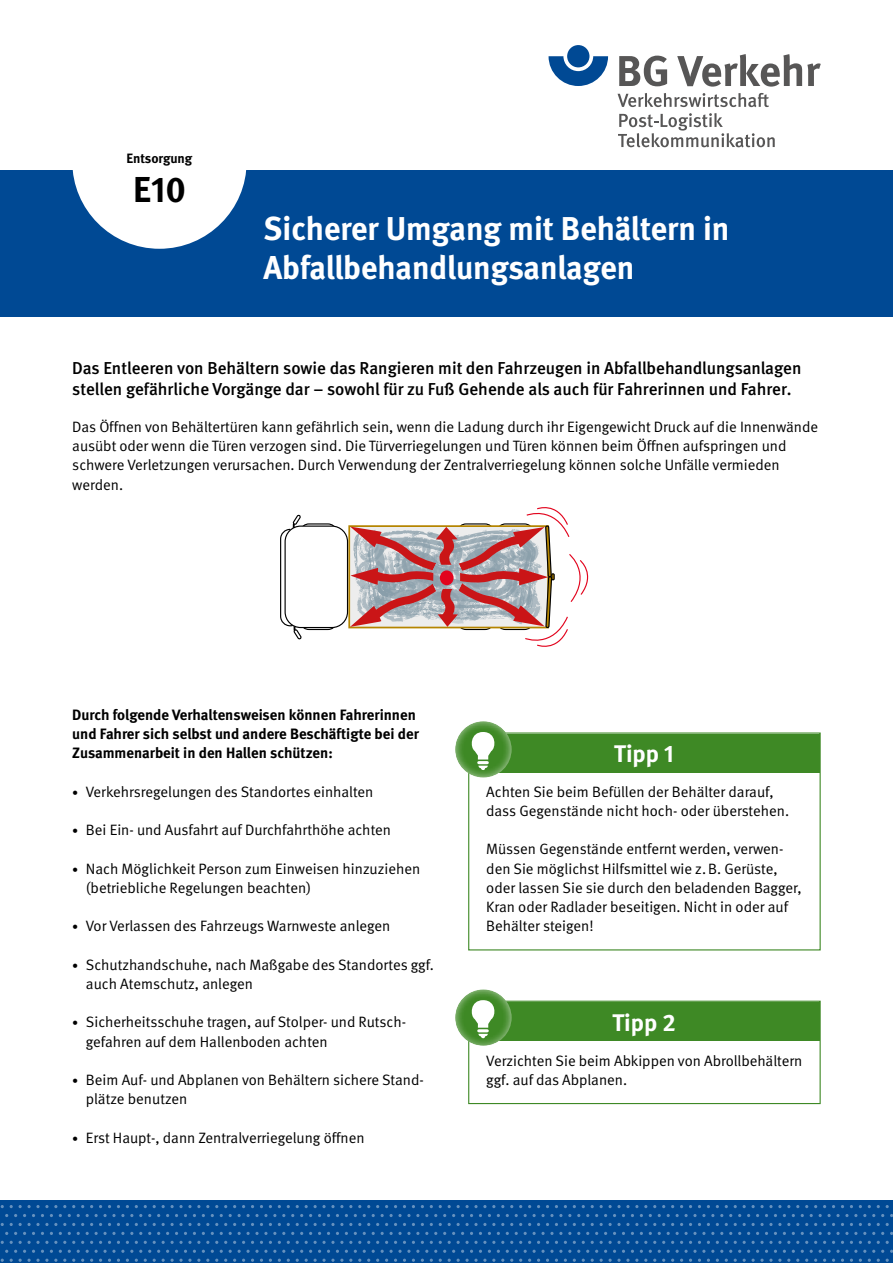
<style>
.page{position:relative;width:893px;height:1263px;background:#fff}
.page>*{position:absolute;margin:0;border:0;box-sizing:border-box;transform-origin:0 0}
.Unterweisungskarten_Nr{font:700 36px "DGUV Meta";color:#000}
.Headline_weiss_24pt{font:700 33px/39px "DGUV Meta";color:#fff}
.Head_Tipp{font:700 24px "DGUV Meta";color:#fff}
.Anleser{font:500 17.25px/21px "DGUV Meta";color:#000}
.Fliesstext_und_Aufzaehlung_Fliesstext{font:15px/19.2px "DGUV Meta";color:#000}
.Fliesstext_und_Aufzaehlung_Fliesstext-2{font:700 15px/19.2px "DGUV Meta";color:#000}
.Branche{font:700 13.5px "DGUV Meta";color:#000}
.s1{font-size:12px}
</style>
<div class="page">
<div style="left:0;top:1200px;width:893px;height:63px;background:#004994"></div>
<svg style="left:667px;top:1214px;width:38px;height:3px"></svg>
<svg style="left:524px;top:1214px;width:38px;height:3px"></svg>
<svg style="left:381px;top:1214px;width:38px;height:3px"></svg>
<svg style="left:238px;top:1214px;width:38px;height:3px"></svg>
<svg style="left:95px;top:1214px;width:38px;height:3px"></svg>
<svg style="left:667px;top:1232px;width:38px;height:3px"></svg>
<svg style="left:524px;top:1232px;width:38px;height:3px"></svg>
<svg style="left:381px;top:1232px;width:38px;height:3px"></svg>
<svg style="left:238px;top:1232px;width:38px;height:3px"></svg>
<svg style="left:95px;top:1232px;width:38px;height:3px"></svg>
<svg style="left:600px;top:1205px;width:38px;height:3px"></svg>
<svg style="left:448px;top:1205px;width:47px;height:3px"></svg>
<svg style="left:305px;top:1205px;width:38px;height:3px"></svg>
<svg style="left:162px;top:1205px;width:38px;height:3px"></svg>
<svg style="left:19px;top:1205px;width:38px;height:3px"></svg>
<svg style="left:600px;top:1223px;width:38px;height:3px"></svg>
<svg style="left:448px;top:1223px;width:47px;height:3px"></svg>
<svg style="left:305px;top:1223px;width:38px;height:3px"></svg>
<svg style="left:162px;top:1223px;width:38px;height:3px"></svg>
<svg style="left:19px;top:1223px;width:38px;height:3px"></svg>
<svg style="left:600px;top:1241px;width:38px;height:3px"></svg>
<svg style="left:448px;top:1241px;width:47px;height:3px"></svg>
<svg style="left:305px;top:1241px;width:38px;height:3px"></svg>
<svg style="left:162px;top:1241px;width:38px;height:3px"></svg>
<svg style="left:19px;top:1241px;width:38px;height:3px"></svg>
<svg style="left:430px;top:1250px;width:267px;height:12px"></svg>
<svg style="left:287px;top:1250px;width:141px;height:12px"></svg>
<svg style="left:144px;top:1250px;width:141px;height:12px"></svg>
<svg style="left:1px;top:1250px;width:141px;height:12px"></svg>
<svg style="left:810px;top:1214px;width:38px;height:3px"></svg>
<svg style="left:810px;top:1232px;width:38px;height:3px"></svg>
<svg style="left:743px;top:1205px;width:38px;height:3px"></svg>
<svg style="left:743px;top:1223px;width:38px;height:3px"></svg>
<svg style="left:743px;top:1241px;width:38px;height:3px"></svg>
<svg style="left:841px;top:1250px;width:52px;height:12px"></svg>
<svg style="left:698px;top:1250px;width:142px;height:12px"></svg>
<div style="left:0;top:170px;width:893px;height:147px;background:#004994"></div>
<div style="left:72px;top:74px;width:175px;height:175px;background:#fff;border-radius:50%"></div>
<svg style="left:280px;top:514px;width:57px;height:126px"></svg>
<div style="left:285px;top:526px;width:62px;height:101px;background:#fff;border-radius:16px"></div>
<div style="left:285px;top:525px;width:63px;height:103px;border:1px solid #000;border-radius:16px"></div>
<svg style="left:346px;top:523px;width:147px;height:108px;background:#bd9796"></svg>
<div style="left:440px;top:570px;width:14px;height:15px;background:#e2041d;border-radius:50%"></div>
<svg style="left:493px;top:507px;width:96px;height:140px"></svg>
<div style="left:469px;top:734px;width:351px;height:38px;background:#3e8925"></div>
<div style="left:441px;top:711px;width:83px;height:69px;background:#fff;opacity:.75"></div>
<svg style="left:470px;top:732px;width:27px;height:38px"></svg>
<div style="left:469px;top:1002px;width:351px;height:39px;background:#3e8925"></div>
<div style="left:468px;top:1001px;width:353px;height:103px;border:1px solid #3e8925"></div>
<div style="left:441px;top:979px;width:83px;height:69px;background:#fff;opacity:.75"></div>
<svg style="left:470px;top:1000px;width:27px;height:38px"></svg>
<svg style="left:549px;top:56px;width:59px;height:30px"></svg>
<div style="left:567px;top:45px;width:22px;height:22px;background:#004994;border-radius:50%"></div>
<svg style="left:619px;top:56px;width:48px;height:30px"></svg>
<svg style="left:677px;top:54px;width:144px;height:33px"></svg>
<svg style="left:618px;top:93px;width:128px;height:14px"></svg>
<svg style="left:748px;top:93px;width:21px;height:14px"></svg>
<svg style="left:618px;top:113px;width:132px;height:34px"></svg>
<svg style="left:752px;top:133px;width:23px;height:14px"></svg>
<p class="Branche" style="left:126px;top:151px;width:67px">Entsorgung</p>
<p class="Unterweisungskarten_Nr" style="left:133px;top:168px;width:54px">E10</p>
<h1 class="Headline_weiss_24pt" style="left:264px;top:210px;width:467px">Sicherer Umgang mit Behältern in<br>Abfallbehandlungsanlagen</h1>
<p class="Anleser" style="left:72px;top:358px;width:731px">Das Entleeren von Behältern sowie das Rangieren mit den Fahrzeugen in Abfallbehandlungsanlagen stellen gefährliche Vorgänge dar – sowohl für zu Fuß Gehende als auch für Fahrerinnen und Fahrer.</p>
<p class="Fliesstext_und_Aufzaehlung_Fliesstext" style="left:72px;top:418px;width:747px">Das Öffnen von Behältertüren kann gefährlich sein, wenn die Ladung durch ihr Eigengewicht Druck auf die Innenwände ausübt oder wenn die Türen verzogen sind. Die Türverriegelungen und Türen können beim Öffnen aufspringen und schwere Verletzungen verursachen. Durch Verwendung der Zentralverriegelung können solche Unfälle vermieden werden.</p>
<p class="Fliesstext_und_Aufzaehlung_Fliesstext-2" style="left:72px;top:706px;width:348px">Durch folgende Verhaltensweisen können Fahrerinnen und Fahrer sich selbst und andere Beschäftigte bei der<br>Zusammenarbeit in den Hallen schützen:</p>
<p class="Fliesstext_und_Aufzaehlung_Fliesstext" style="left:72px;top:782px;width:303px"><span class="s1">•</span> Verkehrsregelungen des Standortes einhalten</p>
<p class="Fliesstext_und_Aufzaehlung_Fliesstext" style="left:72px;top:821px;width:320px"><span class="s1">•</span> Bei Ein- und Ausfahrt auf Durchfahrthöhe achten</p>
<p class="Fliesstext_und_Aufzaehlung_Fliesstext" style="left:86px;top:859px;width:336px;text-indent:-14px"><span class="s1">•</span> Nach Möglichkeit Person zum Einweisen hinzuziehen (betriebliche Regelungen beachten)</p>
<p class="Fliesstext_und_Aufzaehlung_Fliesstext" style="left:72px;top:917px;width:320px"><span class="s1">•</span> Vor Verlassen des Fahrzeugs Warnweste anlegen</p>
<p class="Fliesstext_und_Aufzaehlung_Fliesstext" style="left:86px;top:955px;width:350px;text-indent:-14px"><span class="s1">•</span> Schutzhandschuhe, nach Maßgabe des Standortes ggf. auch Atemschutz, anlegen</p>
<p class="Fliesstext_und_Aufzaehlung_Fliesstext" style="left:86px;top:1013px;width:320px;text-indent:-14px"><span class="s1">•</span> Sicherheitsschuhe tragen, auf Stolper- und Rutsch&shy;gefahren auf dem Hallenboden achten</p>
<p class="Fliesstext_und_Aufzaehlung_Fliesstext" style="left:86px;top:1070px;width:338px;text-indent:-14px"><span class="s1">•</span> Beim Auf- und Abplanen von Behältern sichere Stand&shy;plätze benutzen</p>
<p class="Fliesstext_und_Aufzaehlung_Fliesstext" style="left:72px;top:1128px;width:294px"><span class="s1">•</span> Erst Haupt-, dann Zentralverriegelung öffnen</p>
<p class="Head_Tipp" style="left:614px;top:740px;width:61px">Tipp 1</p>
<p class="Fliesstext_und_Aufzaehlung_Fliesstext" style="left:486px;top:782px;width:304px">Achten Sie beim Befüllen der Behälter darauf, dass Gegenstände nicht hoch- oder überstehen.</p>
<p class="Fliesstext_und_Aufzaehlung_Fliesstext" style="left:486px;top:840px;width:317px">Müssen Gegenstände entfernt werden, verwen&shy;den Sie möglichst Hilfsmittel wie z.B. Gerüste, oder lassen Sie sie durch den beladenden Bagger, Kran oder Radlader beseitigen. Nicht in oder auf Behälter steigen!</p>
<p class="Head_Tipp" style="left:612px;top:1008px;width:65px">Tipp 2</p>
<p class="Fliesstext_und_Aufzaehlung_Fliesstext" style="left:486px;top:1051px;width:318px">Verzichten Sie beim Abkippen von Abrollbehältern ggf. auf das Abplanen.</p>
</div>
